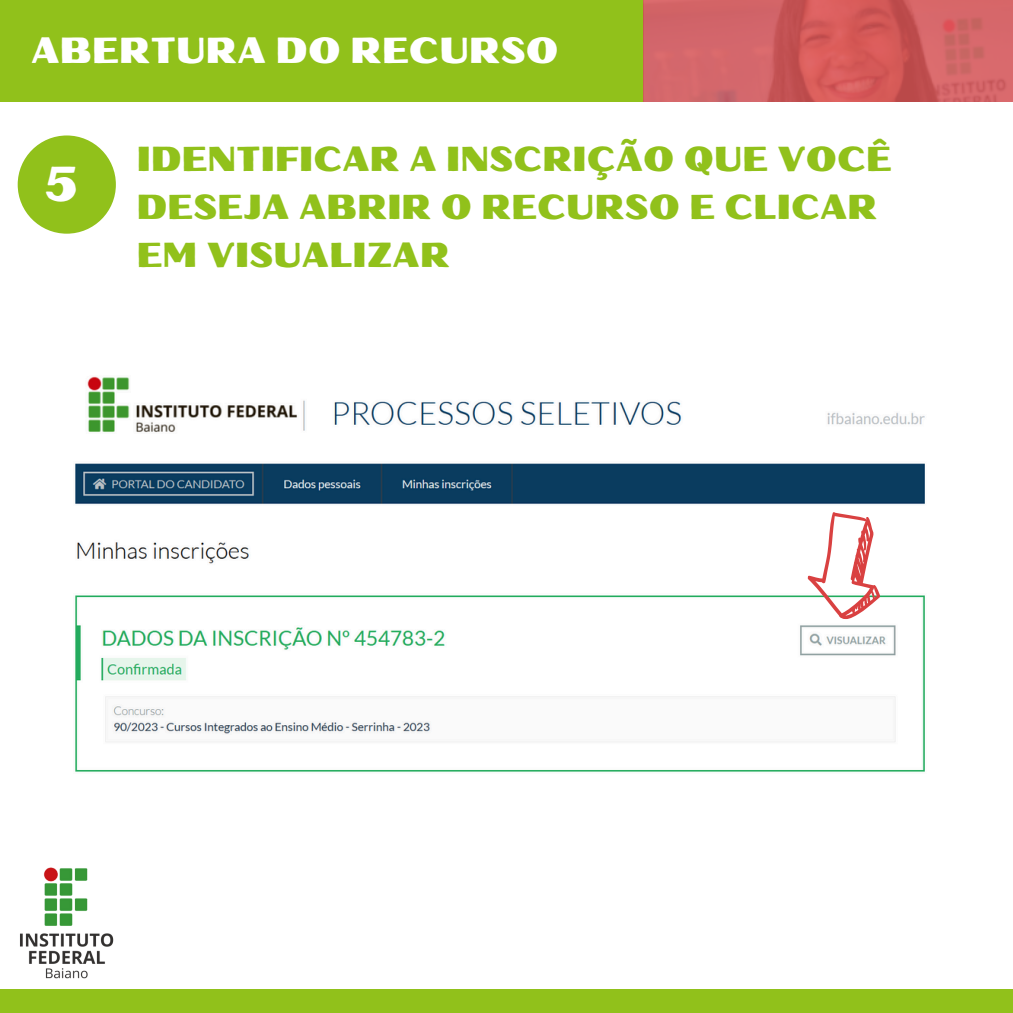
<style>
.page{position:relative;width:1013px;height:1013px;background:#fff}
.page>*{position:absolute;margin:0;border:0;box-sizing:border-box;transform-origin:0 0}
.t1{font:49px "Oilvare Base";color:#fff}
.t2{font:36.38px "Oilvare Base";color:#fff}
.t3{font:34.75px/47.8px "Oilvare Base";color:#91c11b}
</style>
<div class="page">
<div style="left:0;top:0;width:643px;height:101px;background:#91c11b"></div>
<svg style="left:643px;top:0;width:369px;height:101px;background:#d15f61"></svg>
<div style="left:0;top:989px;width:1012px;height:23px;background:#91c11b"></div>
<img style="left:20px;top:867px;width:94px;height:112px">
<div style="left:18px;top:135px;width:98px;height:99px;background:#91c11b;border-radius:50%"></div>
<img style="left:75px;top:376px;width:850px;height:396px">
<svg style="left:800px;top:507px;width:95px;height:118px"></svg>
<p class="t2" style="left:31px;top:28px;width:529px">ABERTURA DO RECURSO</p>
<p class="t1" style="left:43px;top:153px;width:37px">5</p>
<h1 class="t3" style="left:137px;top:136px;width:756px">IDENTIFICAR A INSCRIÇÃO QUE VOCÊ<br>DESEJA ABRIR O RECURSO E CLICAR<br>EM VISUALIZAR</h1>
</div>
